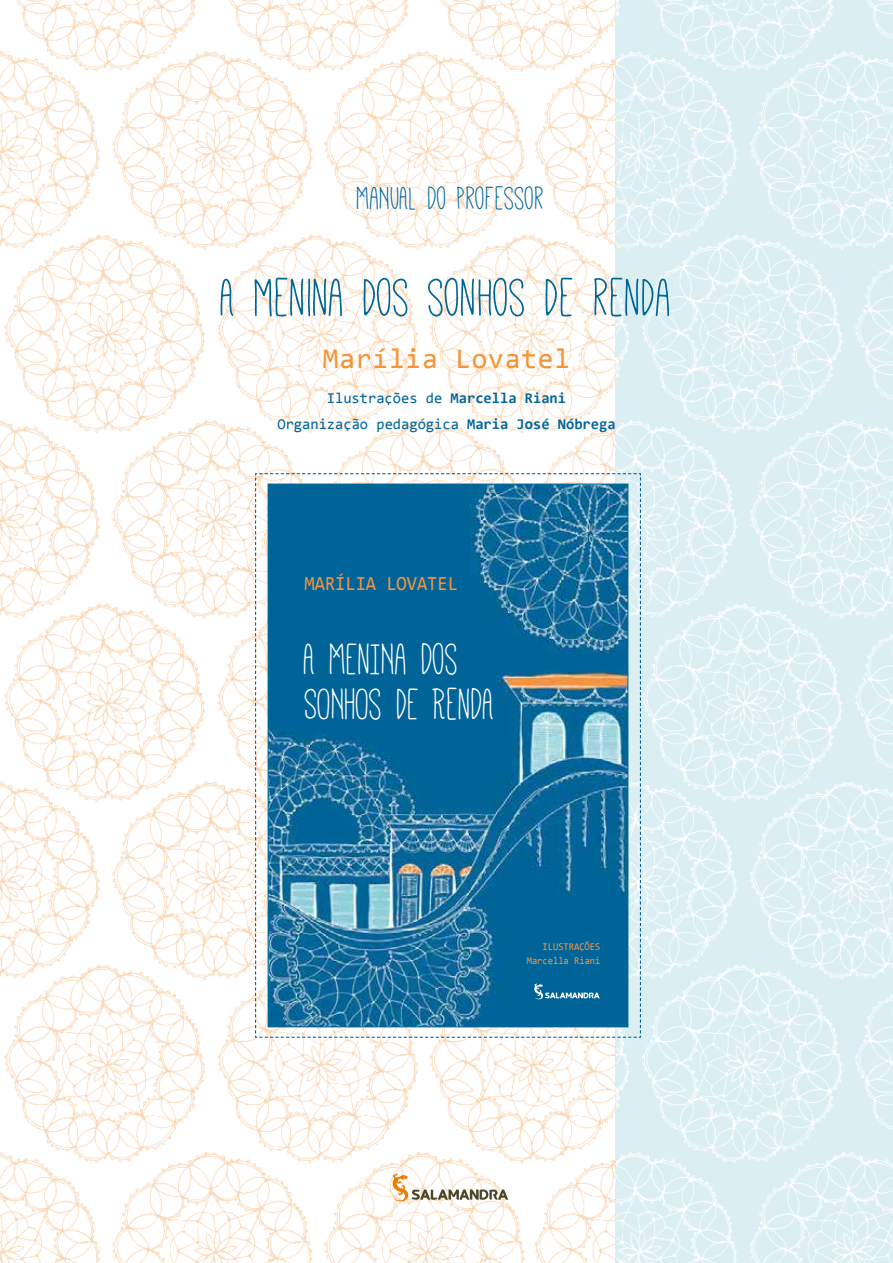
<style>
.page{position:relative;width:893px;height:1263px;background:#fff}
.page>*{position:absolute;margin:0;border:0;box-sizing:border-box;transform-origin:0 0}
.t1{font:60px "Mathlete Skinny";color:#006597}
.t2{font:49.8px/44.8px "Mathlete Skinny";color:#fff;scale:.93 1}
.t3{font:36.15px "Mathlete Skinny";color:#006597}
.t4{font:28.5px "Consolas";letter-spacing:.03em;color:#f39438}
.t5{font:20.1px "Consolas";color:#f69443;scale:.93 1}
.t6{font:15px "Consolas";color:#006597}
.t7{font:10.35px/13.2px "Consolas";color:#f69443;text-align:right;scale:.93 1}
.s1{font-weight:700}
</style>
<div class="page">
<img style="left:0;top:0;width:616px;height:1263px">
<svg style="left:616px;top:0;width:277px;height:1263px;background:#dff0f4"></svg>
<svg style="left:357px;top:172px;width:59px;height:59px"></svg>
<svg style="left:428px;top:185px;width:17px;height:28px"></svg>
<svg style="left:457px;top:179px;width:86px;height:38px"></svg>
<svg style="left:381px;top:1170px;width:127px;height:32px"></svg>
<img style="left:255px;top:473px;width:386px;height:565px">
<h3 class="t3" style="left:357px;top:180px;width:189px">MANUAL DO PROFESSOR</h3>
<h1 class="t1" style="left:221px;top:269px;width:452px">A MENINA DOS SONHOS DE RENDA</h1>
<h3 class="t4" style="left:323px;top:339px;width:249px">Marília Lovatel</h3>
<p class="t6" style="left:327px;top:388px;width:241px">Ilustrações de <span class="s1">Marcella Riani</span></p>
<p class="t6" style="left:277px;top:413px;width:340px">Organização pedagógica <span class="s1">Maria José Nóbrega</span></p>
<h3 class="t5" style="left:305px;top:569px;width:166px">MARÍLIA LOVATEL</h3>
<h2 class="t2" style="left:305px;top:637px;width:206px">A MENINA DOS<br>SONHOS DE RENDA</h2>
<p class="t7" style="left:527px;top:940px;width:81px">ILUSTRAÇÕES<br>Marcella Riani</p>
</div>
